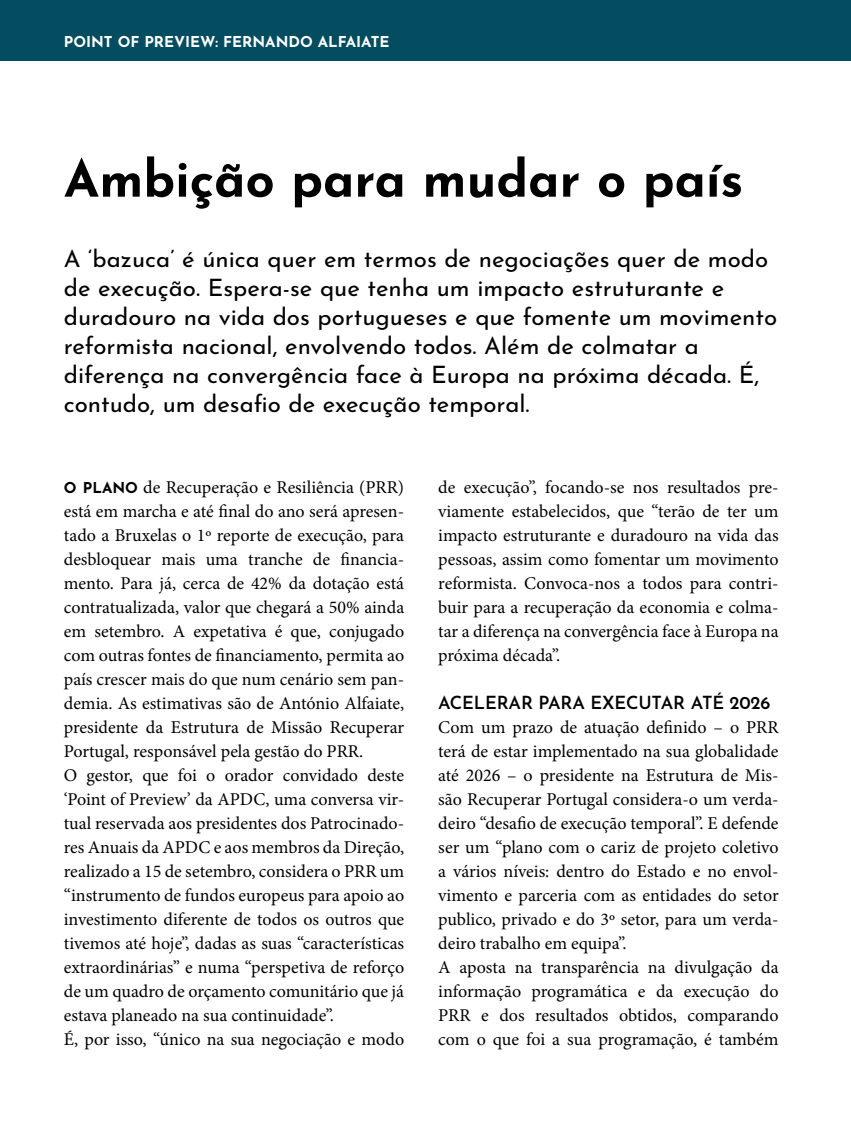
<style>
.page{position:relative;width:851px;height:1127px;background:#fff}
.page>*{position:absolute;margin:0;border:0;box-sizing:border-box;transform-origin:0 0}
.TITULO{font:700 51px "Josefin Sans";color:#000}
.LEAD{font:24px/28.8px "Josefin Sans";color:#000}
.texto{font:18px/24px "Minion Pro";color:#000;text-align:justify}
.intertitulo{font:600 18px "Josefin Sans";letter-spacing:-.01em;color:#000}
.t1{font:700 15px "Josefin Sans";color:#fff}
.s1{font-family:"Josefin Sans";font-weight:700;font-size:15px}
</style>
<div class="page">
<div style="left:0;top:0;width:850px;height:61px;background:#044d61"></div>
<p class="t1" style="left:64px;top:29px;width:327px">POINT OF PREVIEW: FERNANDO ALFAIATE</p>
<p class="TITULO" style="left:64px;top:133px;width:680px">Ambição para mudar o país</p>
<p class="LEAD" style="left:64px;top:242px;width:714px">A ‘bazuca’ é única quer em termos de negociações quer de modo de execução. Espera-se que tenha um impacto estruturante e duradouro na vida dos portugueses e que fomente um movimento reformista nacional, envolvendo todos. Além de colmatar a diferença na convergência face à Europa na próxima década. É, contudo, um desafio de execução temporal.</p>
<p class="texto" style="left:64px;top:475px;width:342px"><span class="s1">O PLANO</span> de Recuperação e Resiliência (PRR) está em marcha e até final do ano será apresen&shy;tado a Bruxelas o 1º reporte de execução, para desbloquear mais uma tranche de financia&shy;mento. Para já, cerca de 42% da dotação está contratualizada, valor que chegará a 50% ainda em setembro. A expetativa é que, conjugado com outras fontes de financiamento, permita ao país crescer mais do que num cenário sem pan&shy;demia. As estimativas são de António Alfaiate, presidente da Estrutura de Missão Recuperar Portugal, responsável pela gestão do PRR.</p>
<p class="texto" style="left:64px;top:763px;width:342px">O gestor, que foi o orador convidado deste ‘Point of Preview’ da APDC, uma conversa vir&shy;tual reservada aos presidentes dos Patrocinado&shy;res Anuais da APDC e aos membros da Direção, realizado a 15 de setembro, considera o PRR um “instrumento de fundos europeus para apoio ao investimento diferente de todos os outros que tivemos até hoje”, dadas as suas “características extraordinárias” e numa “perspetiva de reforço de um quadro de orçamento comunitário que já estava planeado na sua continuidade”.</p>
<p class="texto" style="left:64px;top:1027px;width:342px">É, por isso, “único na sua negociação e modo</p>
<p class="texto" style="left:438px;top:475px;width:342px">de execução”, focando-se nos resultados pre&shy;viamente estabelecidos, que “terão de ter um impacto estruturante e duradouro na vida das pessoas, assim como fomentar um movimento reformista. Convoca-nos a todos para contri&shy;buir para a recuperação da economia e colma&shy;tar a diferença na convergência face à Europa na próxima década”.</p>
<p class="intertitulo" style="left:438px;top:687px;width:333px">ACELERAR PARA EXECUTAR ATÉ 2026</p>
<p class="texto" style="left:438px;top:715px;width:342px">Com um prazo de atuação definido – o PRR terá de estar implementado na sua globalidade até 2026 – o presidente na Estrutura de Mis&shy;são Recuperar Portugal considera-o um verda&shy;deiro “desafio de execução temporal”. E defende ser um “plano com o cariz de projeto coletivo a vários níveis: dentro do Estado e no envol&shy;vimento e parceria com as entidades do setor publico, privado e do 3º setor, para um verda&shy;deiro trabalho em equipa”.</p>
<p class="texto" style="left:438px;top:955px;width:342px">A aposta na transparência na divulgação da informação programática e da execução do PRR e dos resultados obtidos, comparando com o que foi a sua programação, é também</p>
</div>
